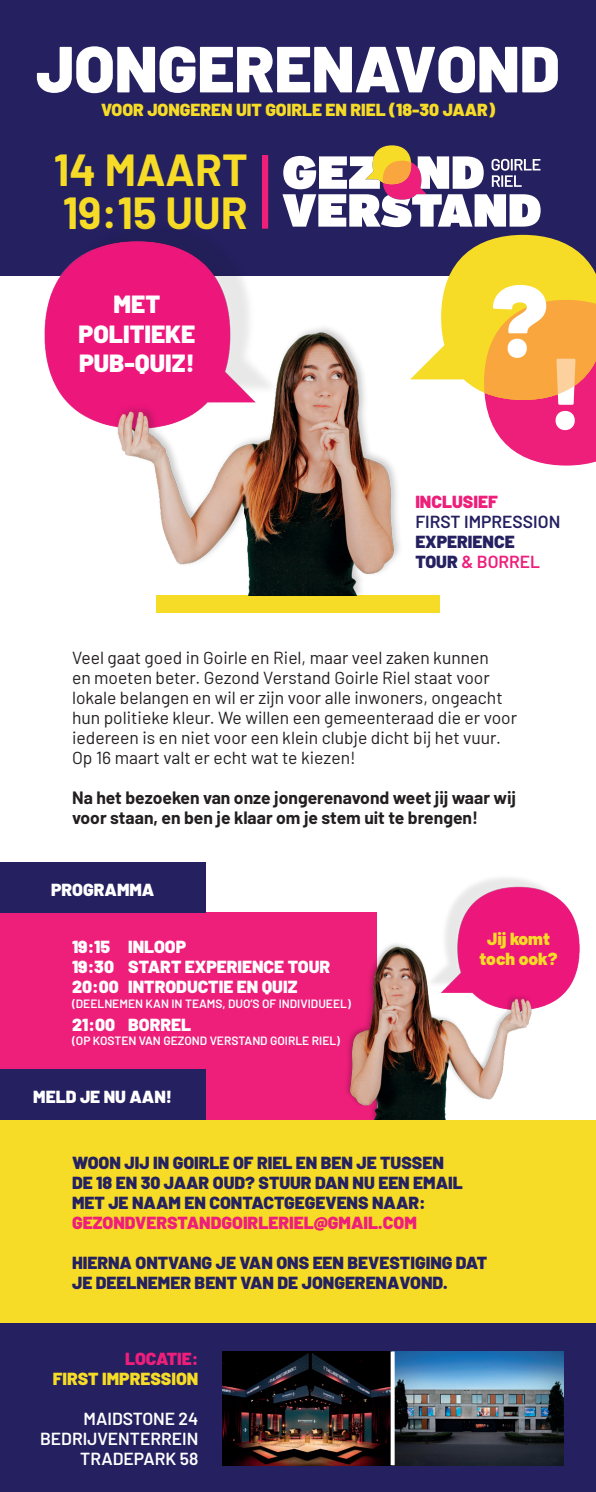
<style>
.page{position:relative;width:596px;height:1492px;background:#fff}
.page>*{position:absolute;margin:0;border:0;box-sizing:border-box;transform-origin:0 0}
.t1{font:900 102px "Barlow";color:#fff}
.t2{font:900 65px "Barlow";color:#fff}
.t3{font:700 43.8px/43px "Barlow";color:#f6dc26}
.t4{font:900 24.8px/29.8px "Barlow";color:#fff;text-align:center}
.t5{font:17.4px/20px "Barlow";color:#231f20}
.t6{font:900 17.4px/20px "Barlow";color:#252161}
.t7{font:700 17.4px/20px "Barlow";color:#231f20}
.t8{font:900 17.4px/20px "Barlow";color:#fff}
.t9{font:900 17.4px/20px "Barlow";color:#f6dc26;text-align:center}
.t10{font:900 17.4px "Barlow";color:#ee1e7b}
.t11{font:600 17.4px/20px "Barlow";color:#fff;text-align:right}
.t12{font:600 17.4px "Barlow";color:#252161}
.t13{font:600 12px "Barlow";color:#fff}
.s1{font-weight:600;color:#ee1e7b}
</style>
<div class="page">
<div style="left:0;top:0;width:595px;height:276px;background:#252161"></div>
<div style="left:156px;top:595px;width:283px;height:17px;background:#f6dc26"></div>
<svg style="left:282px;top:145px;width:258px;height:82px"></svg>
<div style="left:262px;top:155px;width:6px;height:74px;background:#ee1e7b"></div>
<img style="left:44px;top:218px;width:379px;height:377px">
<svg style="left:410px;top:235px;width:185px;height:230px"></svg>
<div style="left:0;top:912px;width:376px;height:207px;background:#ee1e7b"></div>
<div style="left:0;top:1119px;width:595px;height:204px;background:#f6dc26"></div>
<div style="left:0;top:1323px;width:595px;height:168px;background:#252161"></div>
<div style="left:0;top:1068px;width:205px;height:51px;background:#252161"></div>
<div style="left:0;top:861px;width:205px;height:51px;background:#252161"></div>
<img style="left:346px;top:878px;width:234px;height:241px">
<img style="left:222px;top:1351px;width:341px;height:113px">
<svg style="left:390px;top:1351px;width:4px;height:113px"></svg>
<h2 class="t2" style="left:36px;top:20px;width:525px">JONGERENAV OND</h2>
<p class="t9" style="left:101px;top:98px;width:395px">VOOR JONGEREN UIT GOIRLE EN RIEL (18-30 JAAR)</p>
<h3 class="t3" style="left:54px;top:145px;width:195px">14 MAART<br>19:15 UUR</h3>
<h3 class="t4" style="left:78px;top:287px;width:118px">MET<br>POLITIEKE<br>PUB-QUIZ!</h3>
<h1 class="t1" style="left:490px;top:244px;width:59px">?</h1>
<h1 class="t1" style="left:547px;top:316px;width:38px">!</h1>
<p class="t10" style="left:415px;top:489px;width:84px">INCLUSIEF</p>
<p class="t12" style="left:415px;top:509px;width:146px">FIRST IMPRESSION</p>
<p class="t6" style="left:415px;top:530px;width:126px">EXPERIENCE<br>TOUR <span class="s1">&amp; BORREL</span></p>
<p class="t5" style="left:72px;top:646px;width:446px">Veel gaat goed in Goirle en Riel, maar veel zaken kunnen<br>en moeten beter. Gezond Verstand Goirle Riel staat voor lokale belangen en wil er zijn voor alle inwoners, ongeacht hun politieke kleur. We willen een gemeenteraad die er voor iedereen is en niet voor een klein clubje dicht bij het vuur.<br>Op 16 maart valt er echt wat te kiezen!</p>
<p class="t7" style="left:72px;top:786px;width:445px">Na het bezoeken van onze jongerenavond weet jij waar wij voor staan, en ben je klaar om je stem uit te brengen!</p>
<p class="t8" style="left:51px;top:878px;width:105px">PROGRAMMA</p>
<p class="t8" style="left:72px;top:935px;width:259px">19:15 INLOOP<br>19:30 START EXPERIENCE TOUR<br>20:00 INTRODUCTIE EN QUIZ</p>
<p class="t8" style="left:72px;top:1013px;width:120px">21:00 BORREL</p>
<p class="t13" style="left:72px;top:994px;width:280px">(DEELNEMEN KAN IN TEAMS, DUO’S OF INDIVIDUEEL)</p>
<p class="t13" style="left:72px;top:1031px;width:269px">(OP KOSTEN VAN GEZOND VERSTAND GOIRLE RIEL)</p>
<p class="t8" style="left:33px;top:1085px;width:140px">MELD JE NU AAN!</p>
<p class="t9" style="left:479px;top:927px;width:80px">Jij komt toch ook?</p>
<p class="t6" style="left:72px;top:1151px;width:392px">WOON JIJ IN GOIRLE OF RIEL EN BEN JE TUSSEN<br>DE 18 EN 30 JAAR OUD? STUUR DAN NU EEN EMAIL<br>MET JE NAAM EN CONTACTGEGEVENS NAAR:</p>
<p class="t10" style="left:72px;top:1209px;width:346px">GEZONDVERSTANDGOIRLERIEL@GMAIL.COM</p>
<p class="t6" style="left:72px;top:1251px;width:416px">HIERNA ONTVANG JE VAN ONS EEN BEVESTIGING DAT<br>JE DEELNEMER BENT VAN DE JONGERENAVOND.</p>
<p class="t10" style="left:125px;top:1345px;width:75px">LOCATIE:</p>
<p class="t9" style="left:53px;top:1367px;width:147px">FIRST IMPRESSION</p>
<p class="t11" style="left:40px;top:1407px;width:160px">MAIDSTONE 24<br>BEDRIJVENTERREIN<br>TRADEPARK 58</p>
</div>
